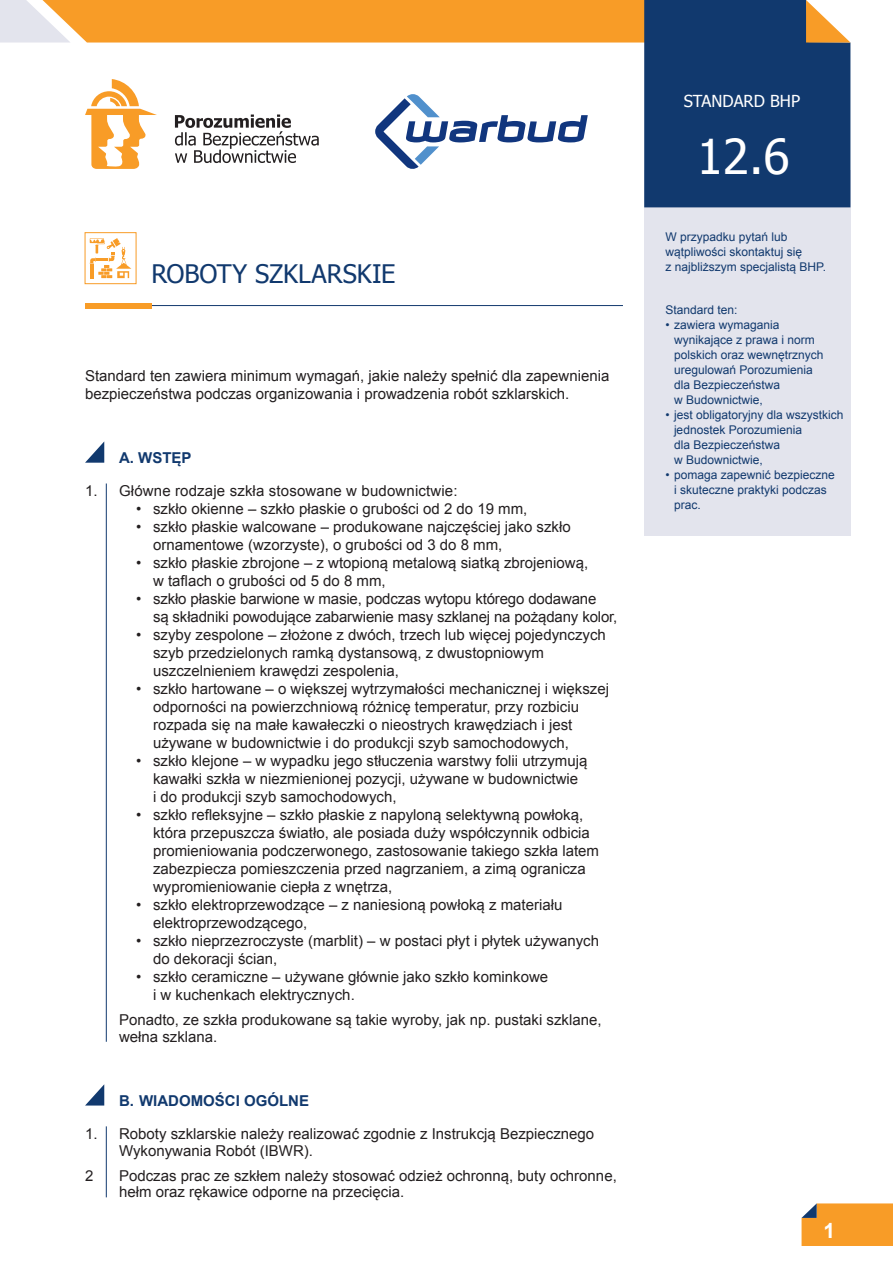
<style>
.page{position:relative;width:893px;height:1263px;background:#fff}
.page>*{position:absolute;margin:0;border:0;box-sizing:border-box;transform-origin:0 0}
.t1{font:48px "Tahoma";color:#fff}
.Tytul{font:25.5px "Tahoma";letter-spacing:-.005em;color:#11396e}
.tekst{font:700 21px "Arial";color:#fff}
.t2{font:16.5px "Tahoma";color:#fff}
.Tekst_kropki{font:15px/18px "Arial";color:#231f20}
.Tekst_numerowany{font:15px/16.5px "Arial";color:#231f20}
.tekst-2{font:15px/18px "Arial";color:#231f20}
.Tytulik{font:700 15px "Arial";color:#11396e}
.tekst_wymienianie{font:12px/15px "Arial";color:#11396e}
.tekst-3{font:12px/15px "Arial";color:#11396e}
</style>
<div class="page">
<svg style="left:85px;top:442px;width:19px;height:21px"></svg>
<hr style="left:151px;top:305px;width:472px;height:1px;background:#11396e">
<div style="left:644px;top:170px;width:206px;height:365px;background:#e3e4ed"></div>
<div style="left:85px;top:303px;width:66px;height:5px;background:#f89c27"></div>
<svg style="left:801px;top:1203px;width:92px;height:43px;background:#f19d32"></svg>
<hr style="left:106px;top:483px;width:1px;height:559px;background:#11396e">
<div style="left:85px;top:232px;width:51px;height:52px;border:1px solid #f89c27"></div>
<svg style="left:90px;top:238px;width:41px;height:40px"></svg>
<svg style="left:85px;top:1084px;width:19px;height:21px"></svg>
<hr style="left:106px;top:1126px;width:1px;height:71px;background:#11396e">
<svg style="left:0;top:0;width:850px;height:207px"></svg>
<p class="Tytul" style="left:151px;top:257px;width:246px">ROBOTY SZKLARSKIE</p>
<p class="tekst-2" style="left:85px;top:367px;width:526px">Standard ten zawiera minimum wymagań, jakie należy spełnić dla zapewnienia bezpieczeństwa podczas organizowania i prowadzenia robót szklarskich.</p>
<p class="Tytulik" style="left:119px;top:447px;width:74px">A. WSTĘP</p>
<p class="Tekst_numerowany" style="left:85px;top:483px;width:374px">1. Główne rodzaje szkła stosowane w budownictwie:</p>
<p class="Tekst_kropki" style="left:136px;top:500px;width:393px">• szkło okienne – szkło płaskie o grubości od 2 do 19 mm,</p>
<p class="Tekst_kropki" style="left:153px;top:518px;width:419px;text-indent:-17px">• szkło płaskie walcowane – produkowane najczęściej jako szkło ornamentowe (wzorzyste), o grubości od 3 do 8 mm,</p>
<p class="Tekst_kropki" style="left:153px;top:554px;width:437px;text-indent:-17px">• szkło płaskie zbrojone – z wtopioną metalową siatką zbrojeniową, w taflach o grubości od 5 do 8 mm,</p>
<p class="Tekst_kropki" style="left:153px;top:590px;width:466px;text-indent:-17px">• szkło płaskie barwione w masie, podczas wytopu którego dodawane<br>są składniki powodujące zabarwienie masy szklanej na pożądany kolor,</p>
<p class="Tekst_kropki" style="left:153px;top:626px;width:454px;text-indent:-17px">• szyby zespolone – złożone z dwóch, trzech lub więcej pojedynczych szyb przedzielonych ramką dystansową, z dwustopniowym uszczelnieniem krawędzi zespolenia,</p>
<p class="Tekst_kropki" style="left:153px;top:680px;width:457px;text-indent:-17px">• szkło hartowane – o większej wytrzymałości mechanicznej i większej odporności na powierzchniową różnicę temperatur, przy rozbiciu rozpada się na małe kawałeczki o nieostrych krawędziach i jest używane w budownictwie i do produkcji szyb samochodowych,</p>
<p class="Tekst_kropki" style="left:153px;top:752px;width:436px;text-indent:-17px">• szkło klejone – w wypadku jego stłuczenia warstwy folii utrzymują kawałki szkła w niezmienionej pozycji, używane w budownictwie<br>i do produkcji szyb samochodowych,</p>
<p class="Tekst_kropki" style="left:153px;top:806px;width:448px;text-indent:-17px">• szkło refleksyjne – szkło płaskie z napyloną selektywną powłoką, która przepuszcza światło, ale posiada duży współczynnik odbicia promieniowania podczerwonego, zastosowanie takiego szkła latem zabezpiecza pomieszczenia przed nagrzaniem, a zimą ogranicza wypromieniowanie ciepła z wnętrza,</p>
<p class="Tekst_kropki" style="left:153px;top:896px;width:411px;text-indent:-17px">• szkło elektroprzewodzące – z naniesioną powłoką z materiału elektroprzewodzącego,</p>
<p class="Tekst_kropki" style="left:153px;top:932px;width:447px;text-indent:-17px">• szkło nieprzezroczyste (marblit) – w postaci płyt i płytek używanych do dekoracji ścian,</p>
<p class="Tekst_kropki" style="left:153px;top:968px;width:397px;text-indent:-17px">• szkło ceramiczne – używane głównie jako szkło kominkowe i w kuchenkach elektrycznych.</p>
<p class="Tekst_numerowany" style="left:119px;top:1012px;width:484px">Ponadto, ze szkła produkowane są takie wyroby, jak np. pustaki szklane, wełna szklana.</p>
<p class="Tytulik" style="left:119px;top:1090px;width:191px">B. WIADOMOŚCI OGÓLNE</p>
<p class="Tekst_numerowany" style="left:119px;top:1126px;width:477px;text-indent:-34px">1. Roboty szklarskie należy realizować zgodnie z Instrukcją Bezpiecznego<br>Wykonywania Robót (IBWR).</p>
<p class="Tekst_numerowany" style="left:85px;top:1167px;width:10px">2</p>
<p class="Tekst_numerowany" style="left:119px;top:1167px;width:499px">Podczas prac ze szkłem należy stosować odzież ochronną, buty ochronne, hełm oraz rękawice odporne na przecięcia.</p>
<p class="t2" style="left:684px;top:90px;width:118px">STANDARD BHP</p>
<p class="t1" style="left:697px;top:124px;width:95px">12.6</p>
<p class="tekst-3" style="left:665px;top:229px;width:162px">W przypadku pytań lub wątpliwości skontaktuj się<br>z najbliższym specjalistą BHP.</p>
<p class="tekst-3" style="left:665px;top:302px;width:74px">Standard ten:</p>
<p class="tekst_wymienianie" style="left:674px;top:317px;width:151px;text-indent:-9px">• zawiera wymagania wynikające z prawa i norm polskich oraz wewnętrznych uregulowań Porozumienia dla Bezpieczeństwa<br>w Budownictwie,</p>
<p class="tekst_wymienianie" style="left:674px;top:407px;width:171px;text-indent:-9px">• jest obligatoryjny dla wszystkich jednostek Porozumienia<br>dla Bezpieczeństwa<br>w Budownictwie,</p>
<p class="tekst_wymienianie" style="left:674px;top:467px;width:162px;text-indent:-9px">• pomaga zapewnić bezpieczne i skuteczne praktyki podczas prac.</p>
<p class="tekst" style="left:823px;top:1217px;width:13px">1</p>
</div>
